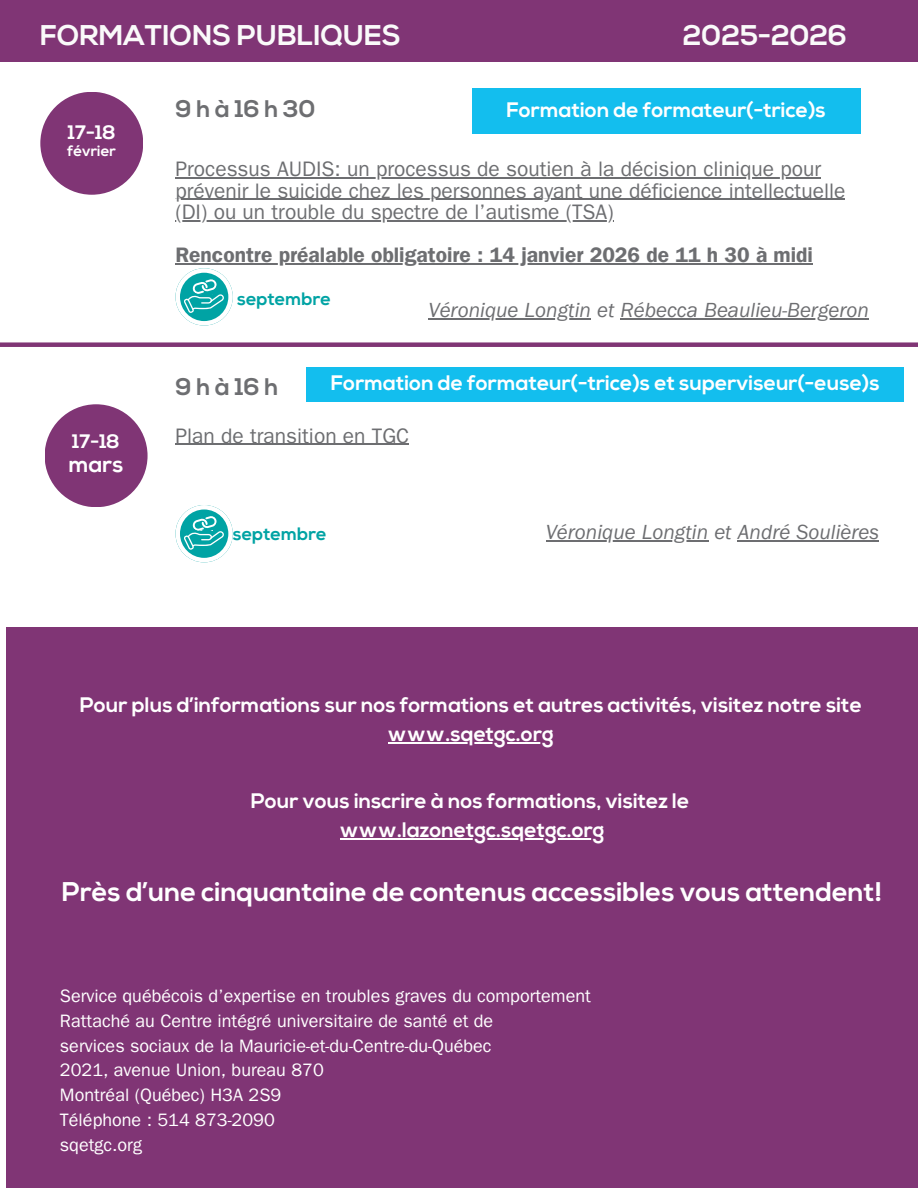
<style>
.page{position:relative;width:918px;height:1188px;background:#fff}
.page>*{position:absolute;margin:0;border:0;box-sizing:border-box;transform-origin:0 0}
.t1{font:700 28.5px "Nexa";color:#fafafa}
.t2{font:700 27px "Nexa";color:#fff}
.t3{font:700 24px "Nexa";letter-spacing:.2em;color:#6d6e71}
.t4{font:700 22.5px "Nexa";color:#fff}
.t5{font:700 21px "Nexa";color:#fff}
.t6{font:21px "Franklin Gothic LT Pro";color:#6d6e71}
.t7{font:italic 21px "Franklin Gothic LT Pro";color:#6d6e71}
.t8{font:21px "Franklin Gothic LT Pro Dm";color:#6d6e71}
.t9{font:700 19.5px "Nexa";color:#fff}
.t10{font:18px "Franklin Gothic LT Pro";color:#fff}
.t11{font:700 18px "Nexa";color:#00a3a4}
.t12{font:700 15px "Nexa";color:#fff}
</style>
<div class="page">
<hr style="left:175px;top:177px;width:646px;height:2px;background:#6d6e71">
<hr style="left:175px;top:199px;width:670px;height:1px;background:#6d6e71">
<hr style="left:175px;top:220px;width:439px;height:1px;background:#6d6e71">
<hr style="left:175px;top:263px;width:638px;height:1px;background:#6d6e71">
<div style="left:40px;top:92px;width:103px;height:103px;background:#803575;border-radius:50%"></div>
<div style="left:472px;top:89px;width:388px;height:45px;background:#13beee"></div>
<div style="left:0;top:0;width:918px;height:61px;background:#803575"></div>
<svg style="left:175px;top:268px;width:58px;height:58px"></svg>
<div style="left:0;top:342px;width:918px;height:5px;background:#803575"></div>
<div style="left:45px;top:404px;width:103px;height:103px;background:#803575;border-radius:50%"></div>
<div style="left:307px;top:367px;width:597px;height:35px;background:#13beee"></div>
<div style="left:6px;top:628px;width:912px;height:560px;background:#803575"></div>
<hr style="left:429px;top:318px;width:162px;height:1px;background:#6d6e71">
<hr style="left:621px;top:318px;width:248px;height:1px;background:#6d6e71">
<hr style="left:175px;top:444px;width:234px;height:1px;background:#6d6e71">
<hr style="left:546px;top:540px;width:162px;height:1px;background:#6d6e71">
<hr style="left:738px;top:540px;width:141px;height:1px;background:#6d6e71">
<hr style="left:388px;top:743px;width:166px;height:1px;background:#fff">
<hr style="left:340px;top:838px;width:265px;height:2px;background:#fff">
<svg style="left:175px;top:505px;width:58px;height:57px"></svg>
<h5 class="t1" style="left:40px;top:24px;width:362px">FORMATIONS PUBLIQUES</h5>
<h5 class="t1" style="left:683px;top:24px;width:166px">2025-2026</h5>
<h5 class="t9" style="left:68px;top:125px;width:49px">17-18</h5>
<h4 class="t12" style="left:67px;top:145px;width:50px">février</h4>
<h6 class="t9" style="left:72px;top:433px;width:49px">17-18</h6>
<h6 class="t4" style="left:69px;top:455px;width:56px">mars</h6>
<h1 class="t3" style="left:175px;top:99px;width:142px">9hà16h30</h1>
<p class="t5" style="left:506px;top:101px;width:321px">Formation de formateur(-trice)s</p>
<p class="t6" style="left:175px;top:162px;width:647px">Processus AUDIS: un processus de soutien à la décision clinique pour</p>
<p class="t6" style="left:175px;top:183px;width:671px">prévenir le suicide chez les personnes ayant une déficience intellectuelle</p>
<h4 class="t6" style="left:175px;top:205px;width:440px">(DI) ou un trouble du spectre de l’autisme (TSA)</h4>
<h3 class="t8" style="left:175px;top:247px;width:639px">Rencontre préalable obligatoire : 14 janvier 2026 de 11 h 30 à midi</h3>
<h3 class="t11" style="left:237px;top:292px;width:95px">septembre</h3>
<h4 class="t7" style="left:429px;top:303px;width:442px">Véronique Longtin et Rébecca Beaulieu-Bergeron</h4>
<p class="t3" style="left:175px;top:377px;width:104px">9hà16h</p>
<h5 class="t5" style="left:331px;top:374px;width:550px">Formation de formateur(-trice)s et superviseur(-euse)s</h5>
<p class="t6" style="left:175px;top:428px;width:235px">Plan de transition en TGC</p>
<h6 class="t11" style="left:233px;top:526px;width:95px">septembre</h6>
<h5 class="t7" style="left:546px;top:525px;width:335px">Véronique Longtin et André Soulières</h5>
<h4 class="t5" style="left:80px;top:696px;width:784px">Pour plus d’informations sur nos formations et autres activités, visitez notre site</h4>
<h4 class="t5" style="left:388px;top:726px;width:167px">www.sqetgc.org</h4>
<h2 class="t5" style="left:251px;top:792px;width:440px">Pour vous inscrire à nos formations, visitez le</h2>
<p class="t5" style="left:340px;top:822px;width:266px">www.lazonetgc.sqetgc.org</p>
<p class="t2" style="left:62px;top:881px;width:822px">Près d’une cinquantaine de contenus accessibles vous attendent!</p>
<p class="t10" style="left:60px;top:990px;width:533px">Service québécois d’expertise en troubles graves du comportement</p>
<p class="t10" style="left:60px;top:1015px;width:435px">Rattaché au Centre intégré universitaire de santé et de</p>
<p class="t10" style="left:60px;top:1039px;width:433px">services sociaux de la Mauricie-et-du-Centre-du-Québec</p>
<p class="t10" style="left:60px;top:1064px;width:265px">2021, avenue Union, bureau 870</p>
<p class="t10" style="left:60px;top:1089px;width:223px">Montréal (Québec) H3A 2S9</p>
<p class="t10" style="left:60px;top:1114px;width:216px">Téléphone : 514 873-2090</p>
<p class="t10" style="left:60px;top:1138px;width:84px">sqetgc.org</p>
</div>
